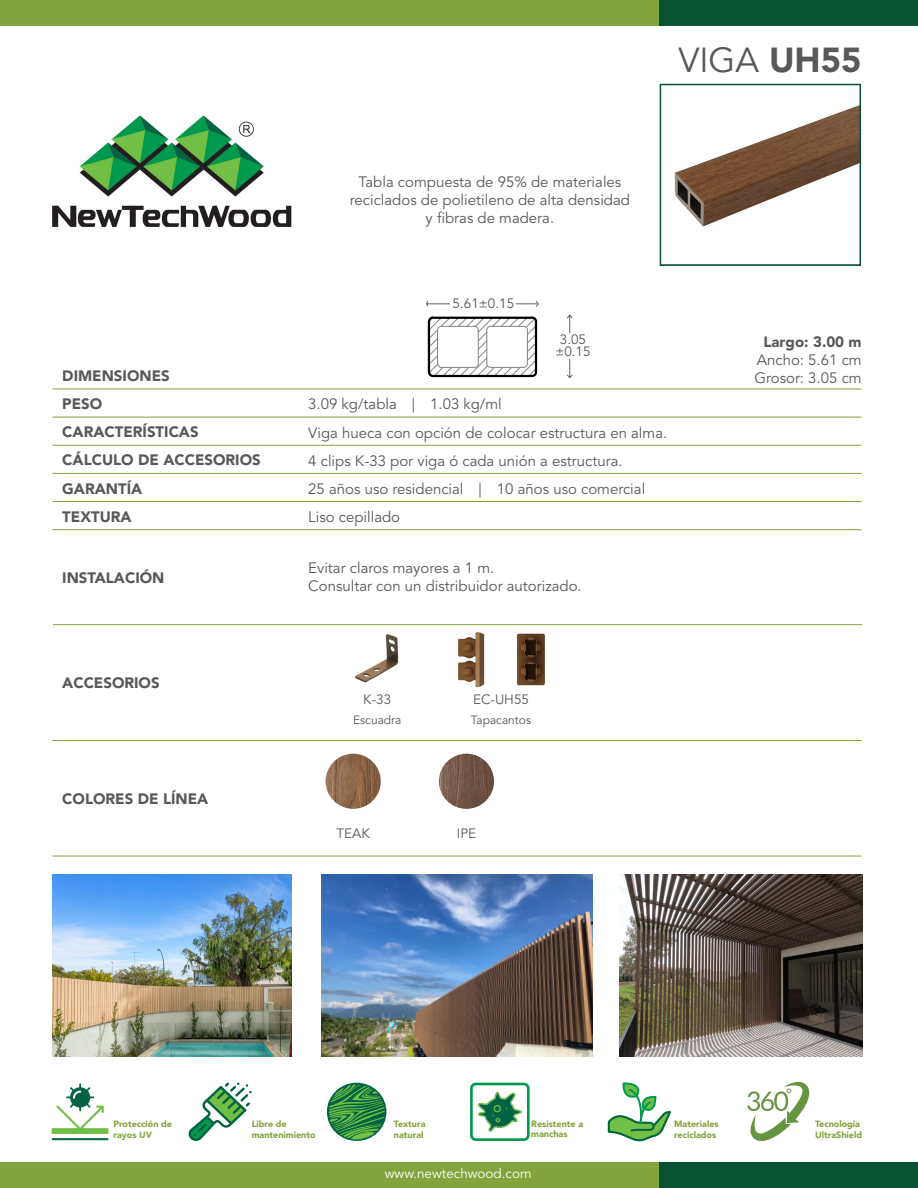
<style>
.page{position:relative;width:918px;height:1188px;background:#fff}
.page>*{position:absolute;margin:0;border:0;box-sizing:border-box;transform-origin:0 0}
.Textos{font:34.5px "Avenir LT Std";color:#57585a}
.Texto_Descripcion{font:15px/18px "Avenir LT Std";color:#57585a;text-align:center}
.Textos-2{font:900 15px/28.2px "Avenir LT Std";color:#57585a}
.Textos-3{font:15px "Avenir LT Std";color:#57585a}
.Texto_N_B{font:13.5px "Avenir LT Std";color:#57585a}
.t1{font:13.5px "Avenir LT Std";color:#fff}
.Textos-4{font:13.5px "Avenir LT Std";color:#57585a}
.Info_Clips{font:12px "Avenir LT Std";color:#57585a}
.t2{font:900 9px/10.8px "Avenir LT Std";color:#84a33c}
.s1{font-weight:900}
</style>
<div class="page">
<img style="left:52px;top:115px;width:240px;height:112px">
<hr style="left:52px;top:1138px;width:57px;height:2px;background:#026442">
<svg style="left:52px;top:1083px;width:57px;height:51px"></svg>
<svg style="left:188px;top:1083px;width:64px;height:58px"></svg>
<svg style="left:328px;top:1084px;width:57px;height:57px"></svg>
<div style="left:470px;top:1083px;width:60px;height:58px;border:3px solid #00994e;border-radius:4px"></div>
<svg style="left:478px;top:1092px;width:44px;height:40px"></svg>
<svg style="left:608px;top:1082px;width:63px;height:59px"></svg>
<svg style="left:747px;top:1082px;width:62px;height:59px"></svg>
<img style="left:674px;top:105px;width:184px;height:122px">
<div style="left:0;top:1162px;width:918px;height:26px;background:#84a33c"></div>
<hr style="left:53px;top:389px;width:809px;height:1px;background:#84a33c">
<hr style="left:53px;top:417px;width:809px;height:1px;background:#84a33c">
<hr style="left:53px;top:445px;width:809px;height:1px;background:#84a33c">
<hr style="left:53px;top:473px;width:809px;height:1px;background:#84a33c">
<hr style="left:53px;top:501px;width:809px;height:1px;background:#84a33c">
<hr style="left:53px;top:529px;width:809px;height:1px;background:#84a33c">
<hr style="left:53px;top:624px;width:809px;height:1px;background:#84a33c">
<hr style="left:53px;top:740px;width:809px;height:1px;background:#84a33c">
<hr style="left:53px;top:856px;width:809px;height:1px;background:#84a33c">
<div style="left:0;top:0;width:660px;height:26px;background:#84a33c"></div>
<div style="left:660px;top:0;width:258px;height:26px;background:#065333"></div>
<div style="left:660px;top:1162px;width:258px;height:26px;background:#065333"></div>
<div style="left:660px;top:84px;width:201px;height:182px;border:2px solid #065333"></div>
<img style="left:53px;top:875px;width:239px;height:182px">
<img style="left:620px;top:875px;width:242px;height:182px">
<img style="left:321px;top:875px;width:271px;height:182px">
<hr style="left:569px;top:315px;width:1px;height:63px;background:#231f20">
<hr style="left:426px;top:303px;width:111px;height:1px;background:#231f20">
<svg style="left:567px;top:314px;width:6px;height:5px"></svg>
<svg style="left:567px;top:374px;width:6px;height:4px"></svg>
<div style="left:451px;top:299px;width:65px;height:9px;background:#fff"></div>
<div style="left:566px;top:333px;width:9px;height:26px;background:#fff"></div>
<svg style="left:426px;top:300px;width:3px;height:7px"></svg>
<svg style="left:535px;top:301px;width:4px;height:6px"></svg>
<svg style="left:427px;top:316px;width:111px;height:62px"></svg>
<hr style="left:478px;top:330px;width:1px;height:34px;background:#848484">
<img style="left:439px;top:754px;width:55px;height:55px;border-radius:28px">
<img style="left:326px;top:754px;width:55px;height:55px;border-radius:28px">
<img style="left:355px;top:634px;width:44px;height:49px">
<img style="left:458px;top:632px;width:87px;height:55px">
<p class="Textos-2" style="left:62px;top:361px;width:109px">DIMENSIONES</p>
<p class="Textos-2" style="left:62px;top:389px;width:41px">PESO</p>
<p class="Textos-2" style="left:62px;top:418px;width:200px">CARACTERÍSTICAS<br>CÁLCULO DE ACCESORIOS<br>GARANTÍA<br>TEXTURA</p>
<p class="Textos-2" style="left:62px;top:564px;width:104px">INSTALACIÓN</p>
<p class="Textos-2" style="left:62px;top:669px;width:99px">ACCESORIOS</p>
<p class="Textos-2" style="left:62px;top:784px;width:148px">COLORES DE LÍNEA</p>
<p class="Textos" style="left:678px;top:40px;width:185px">VIGA <span class="s1">UH55</span></p>
<p class="Texto_Descripcion" style="left:350px;top:173px;width:282px">Tabla compuesta de 95% de materiales reciclados de polietileno de alta densidad y fibras de madera.</p>
<p class="Texto_N_B" style="left:453px;top:296px;width:63px">5.61±0.15</p>
<p class="Texto_N_B" style="left:560px;top:332px;width:28px">3.05</p>
<p class="Textos-4" style="left:555px;top:344px;width:37px">±0.15</p>
<p class="Texto_Descripcion" style="left:308px;top:395px;width:195px">3.09 kg/tabla | 1.03 kg/ml</p>
<p class="Texto_Descripcion" style="left:308px;top:424px;width:361px">Viga hueca con opción de colocar estructura en alma.</p>
<p class="Texto_Descripcion" style="left:308px;top:452px;width:316px">4 clips K-33 por viga ó cada unión a estructura.</p>
<p class="Texto_Descripcion" style="left:308px;top:480px;width:339px">25 años uso residencial | 10 años uso comercial</p>
<p class="Texto_Descripcion" style="left:308px;top:508px;width:93px">Liso cepillado</p>
<p class="Texto_Descripcion" style="left:308px;top:560px;width:188px">Evitar claros mayores a 1 m.</p>
<p class="Texto_Descripcion" style="left:308px;top:578px;width:275px">Consultar con un distribuidor autorizado.</p>
<p class="Texto_N_B" style="left:363px;top:691px;width:30px">K-33</p>
<p class="Texto_N_B" style="left:473px;top:691px;width:58px">EC-UH55</p>
<p class="Info_Clips" style="left:353px;top:713px;width:50px">Escuadra</p>
<p class="Info_Clips" style="left:471px;top:713px;width:62px">Tapacantos</p>
<p class="Texto_N_B" style="left:336px;top:825px;width:35px">TEAK</p>
<p class="Texto_N_B" style="left:457px;top:825px;width:21px">IPE</p>
<p class="Textos-2" style="left:763px;top:328px;width:100px">Largo: 3.00 m</p>
<p class="Textos-3" style="left:757px;top:351px;width:106px">Ancho: 5.61 cm</p>
<p class="Textos-3" style="left:754px;top:369px;width:109px">Grosor: 3.05 cm</p>
<p class="t2" style="left:113px;top:1119px;width:60px">Protección de rayos UV</p>
<p class="t2" style="left:252px;top:1119px;width:65px">Libre de mantenimiento</p>
<p class="t2" style="left:394px;top:1119px;width:33px">Textura natural</p>
<p class="t2" style="left:531px;top:1118px;width:53px">Resistente a manchas</p>
<p class="t2" style="left:674px;top:1119px;width:46px">Materiales reciclados</p>
<p class="t2" style="left:815px;top:1119px;width:49px">Tecnología<br>UltraShield</p>
<p class="t1" style="left:385px;top:1166px;width:148px">www.newtechwood.com</p>
</div>
